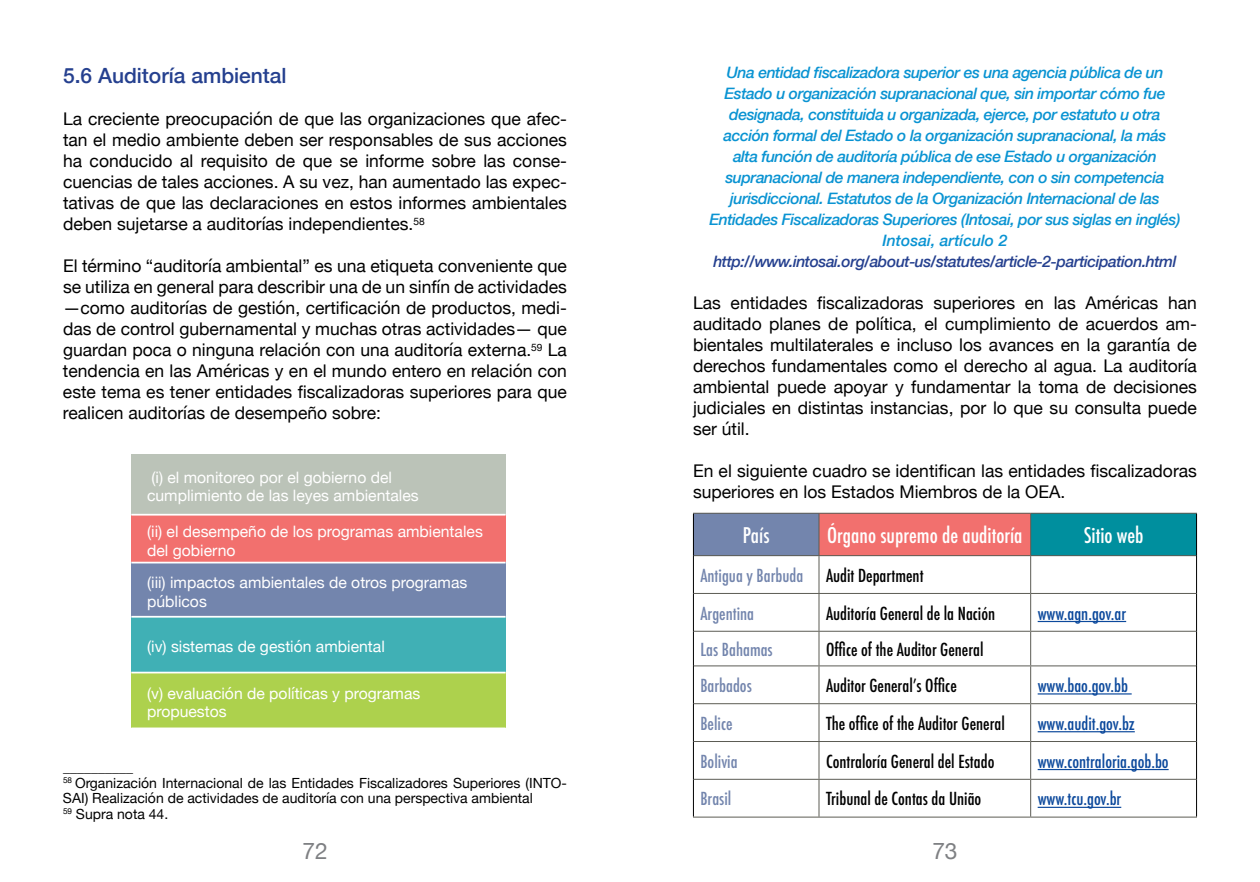
<style>
.page{position:relative;width:1260px;height:882px;background:#fff}
.page>*{position:absolute;margin:0;border:0;box-sizing:border-box;transform-origin:0 0}
.t1{font:22.75px "Helvetica Neue";color:#7e8083}
.t2{font:500 condensed 21px "Futura";color:#fff}
.t3{font:500 21px "Helvetica Neue";color:#25408f}
.t4{font:17.5px/21px "Helvetica Neue";color:#000;text-align:justify}
.t5{font:500 condensed 17.5px "Futura";color:#000}
.t6{font:500 condensed 17.5px "Futura";color:#0c499c}
.t7{font:500 condensed 17.5px "Futura";color:#7385ad}
.t8{font:italic 500 15.75px/21px "Helvetica Neue";letter-spacing:-.03em;color:#0993d2;text-align:center}
.t9{font:15.75px/18.9px "Helvetica Neue";color:#fff}
.t10{font:italic 500 15.75px "Helvetica Neue";letter-spacing:-.03em;color:#25408f}
.t11{font:14px/15.8px "Helvetica Neue";color:#000}
</style>
<div class="page">
<div style="left:131px;top:454px;width:375px;height:61px;background:#bbc3b8"></div>
<div style="left:131px;top:515px;width:375px;height:48px;background:#f2706e"></div>
<div style="left:131px;top:563px;width:375px;height:54px;background:#7385ad"></div>
<div style="left:131px;top:617px;width:375px;height:56px;background:#40b0b5"></div>
<div style="left:131px;top:673px;width:375px;height:55px;background:#add14d"></div>
<hr style="left:131px;top:514px;width:375px;height:2px;background:#fff">
<hr style="left:131px;top:562px;width:375px;height:1px;background:#fff">
<hr style="left:131px;top:616px;width:375px;height:2px;background:#fff">
<hr style="left:131px;top:672px;width:375px;height:1px;background:#fff">
<div style="left:693px;top:513px;width:126px;height:43px;background:#7385ad"></div>
<div style="left:819px;top:513px;width:212px;height:43px;background:#f2706e"></div>
<div style="left:1031px;top:513px;width:166px;height:43px;background:#008f9e"></div>
<hr style="left:693px;top:514px;width:1px;height:42px;background:#000">
<hr style="left:1196px;top:514px;width:1px;height:42px;background:#000">
<hr style="left:693px;top:556px;width:1px;height:37px;background:#000">
<hr style="left:1196px;top:556px;width:1px;height:37px;background:#000">
<hr style="left:693px;top:593px;width:1px;height:38px;background:#000">
<hr style="left:1196px;top:593px;width:1px;height:38px;background:#000">
<hr style="left:693px;top:631px;width:1px;height:35px;background:#000">
<hr style="left:1196px;top:631px;width:1px;height:35px;background:#000">
<hr style="left:693px;top:666px;width:1px;height:38px;background:#000">
<hr style="left:1196px;top:666px;width:1px;height:38px;background:#000">
<hr style="left:693px;top:704px;width:1px;height:38px;background:#000">
<hr style="left:1196px;top:704px;width:1px;height:38px;background:#000">
<hr style="left:693px;top:742px;width:1px;height:37px;background:#000">
<hr style="left:1196px;top:742px;width:1px;height:37px;background:#000">
<hr style="left:693px;top:779px;width:1px;height:38px;background:#000">
<hr style="left:1196px;top:779px;width:1px;height:38px;background:#000">
<hr style="left:693px;top:513px;width:126px;height:1px;background:#5c5c54">
<hr style="left:819px;top:513px;width:212px;height:1px;background:#5c5c54">
<hr style="left:819px;top:514px;width:1px;height:41px;background:#5c5c54">
<hr style="left:1031px;top:513px;width:166px;height:1px;background:#5c5c54">
<hr style="left:1030px;top:514px;width:1px;height:41px;background:#5c5c54">
<hr style="left:694px;top:555px;width:125px;height:1px;background:#5c5c54">
<hr style="left:819px;top:555px;width:212px;height:1px;background:#5c5c54">
<hr style="left:819px;top:556px;width:1px;height:37px;background:#5c5c54">
<hr style="left:1031px;top:555px;width:165px;height:1px;background:#5c5c54">
<hr style="left:1030px;top:556px;width:1px;height:37px;background:#5c5c54">
<hr style="left:694px;top:593px;width:125px;height:1px;background:#5c5c54">
<hr style="left:819px;top:593px;width:212px;height:1px;background:#5c5c54">
<hr style="left:819px;top:594px;width:1px;height:37px;background:#5c5c54">
<hr style="left:1031px;top:593px;width:165px;height:1px;background:#5c5c54">
<hr style="left:1030px;top:594px;width:1px;height:37px;background:#5c5c54">
<hr style="left:694px;top:631px;width:125px;height:1px;background:#5c5c54">
<hr style="left:819px;top:631px;width:212px;height:1px;background:#5c5c54">
<hr style="left:819px;top:632px;width:1px;height:33px;background:#5c5c54">
<hr style="left:1031px;top:631px;width:165px;height:1px;background:#5c5c54">
<hr style="left:1030px;top:632px;width:1px;height:33px;background:#5c5c54">
<hr style="left:694px;top:665px;width:125px;height:1px;background:#5c5c54">
<hr style="left:819px;top:665px;width:212px;height:1px;background:#5c5c54">
<hr style="left:819px;top:666px;width:1px;height:37px;background:#5c5c54">
<hr style="left:1031px;top:665px;width:165px;height:1px;background:#5c5c54">
<hr style="left:1030px;top:666px;width:1px;height:37px;background:#5c5c54">
<hr style="left:694px;top:703px;width:125px;height:1px;background:#5c5c54">
<hr style="left:819px;top:703px;width:212px;height:1px;background:#5c5c54">
<hr style="left:819px;top:704px;width:1px;height:37px;background:#5c5c54">
<hr style="left:1031px;top:703px;width:165px;height:1px;background:#5c5c54">
<hr style="left:1030px;top:704px;width:1px;height:37px;background:#5c5c54">
<hr style="left:694px;top:741px;width:125px;height:1px;background:#5c5c54">
<hr style="left:819px;top:741px;width:212px;height:1px;background:#5c5c54">
<hr style="left:819px;top:742px;width:1px;height:37px;background:#5c5c54">
<hr style="left:1031px;top:741px;width:165px;height:1px;background:#5c5c54">
<hr style="left:1030px;top:742px;width:1px;height:37px;background:#5c5c54">
<hr style="left:694px;top:779px;width:125px;height:1px;background:#5c5c54">
<hr style="left:819px;top:779px;width:212px;height:1px;background:#5c5c54">
<hr style="left:819px;top:780px;width:1px;height:37px;background:#5c5c54">
<hr style="left:1031px;top:779px;width:165px;height:1px;background:#5c5c54">
<hr style="left:1030px;top:780px;width:1px;height:37px;background:#5c5c54">
<hr style="left:693px;top:817px;width:126px;height:1px;background:#5c5c54">
<hr style="left:819px;top:817px;width:212px;height:1px;background:#5c5c54">
<hr style="left:1031px;top:817px;width:166px;height:1px;background:#5c5c54">
<hr style="left:1038px;top:621px;width:88px;height:1px;background:#0c499c">
<hr style="left:1038px;top:693px;width:94px;height:2px;background:#0c499c">
<hr style="left:1038px;top:731px;width:97px;height:1px;background:#0c499c">
<hr style="left:1038px;top:769px;width:131px;height:1px;background:#0c499c">
<hr style="left:1038px;top:807px;width:83px;height:1px;background:#0c499c">
<p class="t3" style="left:63px;top:59px;width:225px">5.6 Auditoría ambiental</p>
<p class="t4" style="left:63px;top:110px;width:506px">La creciente preocupación de que las organizaciones que afec&shy;tan el medio ambiente deben ser responsables de sus acciones ha conducido al requisito de que se informe sobre las conse&shy;cuencias de tales acciones. A su vez, han aumentado las expec&shy;tativas de que las declaraciones en estos informes ambientales deben sujetarse a auditorías independientes.<sup>58</sup></p>
<p class="t4" style="left:63px;top:257px;width:506px">El término “auditoría ambiental” es una etiqueta conveniente que se utiliza en general para describir una de un sinfín de actividades —como auditorías de gestión, certificación de productos, medi&shy;das de control gubernamental y muchas otras actividades— que guardan poca o ninguna relación con una auditoría externa.<sup>59</sup> La tendencia en las Américas y en el mundo entero en relación con este tema es tener entidades fiscalizadoras superiores para que realicen auditorías de desempeño sobre:</p>
<p class="t9" style="left:147px;top:468px;width:273px">(i) el monitoreo por el gobierno del cumplimiento de las leyes ambientales</p>
<p class="t9" style="left:147px;top:523px;width:337px">(ii) el desempeño de los programas ambientales del gobierno</p>
<p class="t9" style="left:147px;top:574px;width:322px">(iii) impactos ambientales de otros programas públicos</p>
<p class="t9" style="left:147px;top:638px;width:239px">(iv) sistemas de gestión ambiental</p>
<p class="t9" style="left:147px;top:684px;width:275px">(v) evaluación de políticas y programas propuestos</p>
<p class="t11" style="left:63px;top:760px;width:506px">__________<br><sup>58</sup> Organización Internacional de las Entidades Fiscalizadores Superiores (INTO-SAI) Realización de actividades de auditoría con una perspectiva ambiental<br><sup>59</sup> Supra nota 44.</p>
<p class="t8" style="left:709px;top:61px;width:473px">Una entidad fiscalizadora superior es una agencia pública de un Estado u organización supranacional que, sin importar cómo fue designada, constituida u organizada, ejerce, por estatuto u otra acción formal del Estado o la organización supranacional, la más alta función de auditoría pública de ese Estado u organización supranacional de manera independiente, con o sin competencia jurisdiccional. Estatutos de la Organización Internacional de las Entidades Fiscalizadoras Superiores (Intosai, por sus siglas en inglés)<br>Intosai, artículo 2</p>
<p class="t10" style="left:713px;top:248px;width:465px">http://www.intosai.org/about-us/statutes/article-2-participation.html</p>
<p class="t4" style="left:693px;top:294px;width:506px">Las entidades fiscalizadoras superiores en las Américas han auditado planes de política, el cumplimiento de acuerdos am&shy;bientales multilaterales e incluso los avances en la garantía de derechos fundamentales como el derecho al agua. La auditoría ambiental puede apoyar y fundamentar la toma de decisiones judiciales en distintas instancias, por lo que su consulta puede ser útil.</p>
<p class="t4" style="left:693px;top:462px;width:506px">En el siguiente cuadro se identifican las entidades fiscalizadoras superiores en los Estados Miembros de la OEA.</p>
<p class="t2" style="left:743px;top:522px;width:28px">País</p>
<p class="t2" style="left:827px;top:522px;width:197px">Órgano supremo de auditoría</p>
<p class="t2" style="left:1084px;top:522px;width:61px">Sitio web</p>
<p class="t7" style="left:700px;top:564px;width:104px">Antigua y Barbuda</p>
<p class="t5" style="left:826px;top:564px;width:99px">Audit Department</p>
<p class="t7" style="left:700px;top:602px;width:55px">Argentina</p>
<p class="t5" style="left:826px;top:602px;width:171px">Auditoría General de la Nación</p>
<p class="t6" style="left:1038px;top:602px;width:90px">www.agn.gov.ar</p>
<p class="t7" style="left:700px;top:638px;width:74px">Las Bahamas</p>
<p class="t5" style="left:826px;top:638px;width:159px">Office of the Auditor General</p>
<p class="t7" style="left:700px;top:674px;width:53px">Barbados</p>
<p class="t5" style="left:826px;top:674px;width:132px">Auditor General’s Office</p>
<p class="t6" style="left:1038px;top:674px;width:92px">www.bao.gov.bb</p>
<p class="t7" style="left:700px;top:712px;width:34px">Belice</p>
<p class="t5" style="left:826px;top:712px;width:180px">The office of the Auditor General</p>
<p class="t6" style="left:1038px;top:712px;width:99px">www.audit.gov.bz</p>
<p class="t7" style="left:700px;top:750px;width:39px">Bolivia</p>
<p class="t5" style="left:826px;top:750px;width:170px">Contraloría General del Estado</p>
<p class="t6" style="left:1038px;top:750px;width:132px">www.contraloria.gob.bo</p>
<p class="t7" style="left:700px;top:788px;width:33px">Brasil</p>
<p class="t5" style="left:826px;top:788px;width:157px">Tribunal de Contas da União</p>
<p class="t6" style="left:1038px;top:788px;width:85px">www.tcu.gov.br</p>
<h1 class="t1" style="left:302px;top:834px;width:27px">72</h1>
<h1 class="t1" style="left:932px;top:834px;width:27px">73</h1>
</div>
